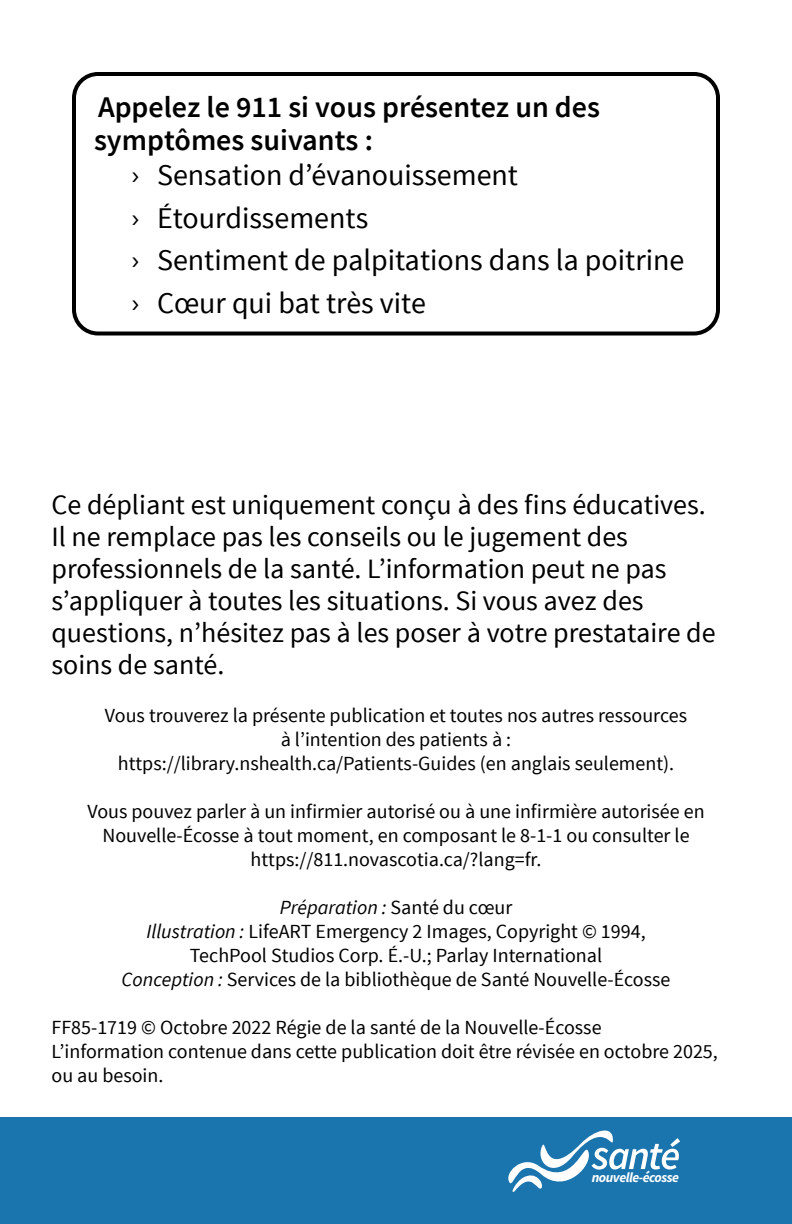
<style>
.page{position:relative;width:792px;height:1224px;background:#fff}
.page>*{position:absolute;margin:0;border:0;box-sizing:border-box;transform-origin:0 0}
.t1{font:30px/43px "Source Sans Pro";color:#000}
.t2{font:600 30px "Source Sans Pro";color:#000}
.t3{font:28px/32px "Source Sans Pro";color:#000}
.t4{font:20px/24px "Source Sans Pro";color:#000;text-align:center}
.t5{font:italic 700 13.8px "Source Sans Pro";letter-spacing:-.035em;color:#fff}
.s1{font-family:"Trade Gothic LT Std"}
.s2{font-style:italic}
</style>
<div class="page">
<div style="left:72px;top:72px;width:648px;height:264px;border:4px solid #000;border-radius:24px"></div>
<div style="left:0;top:1118px;width:792px;height:106px;background:#1a74ad"></div>
<svg style="left:508px;top:1131px;width:172px;height:61px"></svg>
<h1 class="t2" style="left:98px;top:88px;width:504px">Appelez le 911 si vous présentez un des</h1>
<h1 class="t2" style="left:94px;top:122px;width:280px">symptômes suivants :</h1>
<h1 class="t1" style="left:130px;top:154px;width:390px"><span class="s1">›</span> Sensation d’évanouissement</h1>
<h1 class="t1" style="left:130px;top:197px;width:556px"><span class="s1">›</span> Étourdissements<br><span class="s1">›</span> Sentiment de palpitations dans la poitrine <span class="s1">›</span> Cœur qui bat très vite</h1>
<p class="t3" style="left:51px;top:489px;width:666px">Ce dépliant est uniquement conçu à des fins éducatives.<br>Il ne remplace pas les conseils ou le jugement des professionnels de la santé. L’information peut ne pas s’appliquer à toutes les situations. Si vous avez des questions, n’hésitez pas à les poser à votre prestataire de soins de santé.</p>
<p class="t4" style="left:105px;top:704px;width:584px">Vous trouverez la présente publication et toutes nos autres ressources à l’intention des patients à : https://library.nshealth.ca/Patients-Guides (en anglais seulement).</p>
<p class="t4" style="left:87px;top:800px;width:619px">Vous pouvez parler à un infirmier autorisé ou à une infirmière autorisée en<br>Nouvelle-Écosse à tout moment, en composant le 8-1-1 ou consulter le https://811.novascotia.ca/?lang=fr.</p>
<p class="t4" style="left:122px;top:896px;width:550px"><span class="s2">Préparation :</span> Santé du cœur<br><span class="s2">Illustration :</span> LifeART Emergency 2 Images, Copyright © 1994, TechPool Studios Corp. É.-U.; Parlay International<br><span class="s2">Conception :</span> Services de la bibliothèque de Santé Nouvelle-Écosse</p>
<p class="t4" style="left:51px;top:1016px;width:668px;text-align:left">FF85-1719 © Octobre 2022 Régie de la santé de la Nouvelle-Écosse<br>L’information contenue dans cette publication doit être révisée en octobre 2025, ou au besoin.</p>
<p class="t5" style="left:592px;top:1168px;width:89px">nouvelle-écosse</p>
</div>
